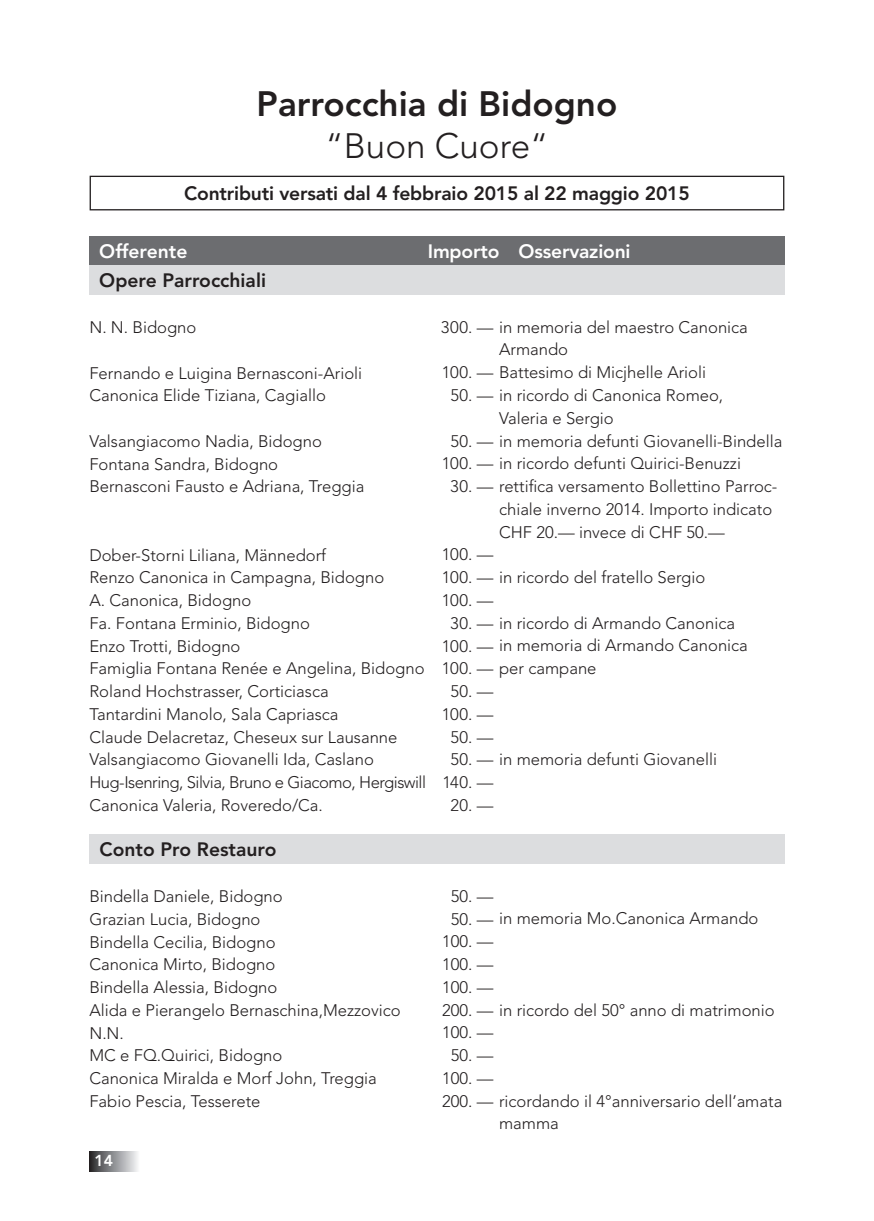
<style>
.page{position:relative;width:874px;height:1221px;background:#fff}
.page>*{position:absolute;margin:0;border:0;box-sizing:border-box;transform-origin:0 0}
.t1{font:800 35px "Avenir";color:#231f20}
.t2{font:300 35px "Avenir";color:#231f20}
.t3{font:800 19.25px "Avenir";letter-spacing:-.01em;color:#231f20}
.t4{font:800 19.25px "Avenir";letter-spacing:-.01em;color:#fff}
.t5{font:300 16.62px/22.8px "Avenir";color:#231f20}
.t6{font:800 15.75px "Avenir";color:#fff}
</style>
<div class="page">
<div style="left:89px;top:1151px;width:50px;height:20px;background:linear-gradient(to right,#29292c,#f2f3f6)"></div>
<div style="left:90px;top:833px;width:694px;height:30px;background:#dcdddf"></div>
<div style="left:89px;top:236px;width:695px;height:29px;background:#6c6d70"></div>
<div style="left:89px;top:265px;width:695px;height:30px;background:#dcdddf"></div>
<div style="left:90px;top:176px;width:694px;height:34px;border:1px solid #231f20"></div>
<h1 class="t1" style="left:256px;top:83px;width:362px">Parrocchia di Bidogno</h1>
<h1 class="t2" style="left:325px;top:125px;width:224px">“Buon Cuore“</h1>
<p class="t3" style="left:184px;top:181px;width:507px">Contributi versati dal 4 febbraio 2015 al 22 maggio 2015</p>
<p class="t4" style="left:99px;top:240px;width:90px">Offerente</p>
<p class="t4" style="left:427px;top:240px;width:204px">Importo Osservazioni</p>
<p class="t3" style="left:99px;top:269px;width:168px">Opere Parrocchiali</p>
<p class="t5" style="left:89px;top:316px;width:108px">N. N. Bidogno</p>
<p class="t5" style="left:89px;top:361px;width:274px">Fernando e Luigina Bernasconi-Arioli<br>Canonica Elide Tiziana, Cagiallo</p>
<p class="t5" style="left:89px;top:429px;width:276px">Valsangiacomo Nadia, Bidogno<br>Fontana Sandra, Bidogno<br>Bernasconi Fausto e Adriana, Treggia</p>
<p class="t5" style="left:89px;top:543px;width:338px">Dober-Storni Liliana, Männedorf<br>Renzo Canonica in Campagna, Bidogno<br>A. Canonica, Bidogno<br>Fa. Fontana Erminio, Bidogno<br>Enzo Trotti, Bidogno<br>Famiglia Fontana Renée e Angelina, Bidogno Roland Hochstrasser, Corticiasca<br>Tantardini Manolo, Sala Capriasca<br>Claude Delacretaz, Cheseux sur Lausanne Valsangiacomo Giovanelli Ida, Caslano Hug-Isenring, Silvia, Bruno e Giacomo, Hergiswill Canonica Valeria, Roveredo/Ca.</p>
<p class="t3" style="left:99px;top:838px;width:178px">Conto Pro Restauro</p>
<p class="t5" style="left:89px;top:884px;width:313px">Bindella Daniele, Bidogno<br>Grazian Lucia, Bidogno<br>Bindella Cecilia, Bidogno<br>Canonica Mirto, Bidogno<br>Bindella Alessia, Bidogno<br>Alida e Pierangelo Bernaschina,Mezzovico<br>N.N.<br>MC e FQ.Quirici, Bidogno<br>Canonica Miralda e Morf John, Treggia<br>Fabio Pescia, Tesserete</p>
<p class="t6" style="left:94px;top:1151px;width:20px">14</p>
<p class="t5" style="left:440px;top:315px;width:308px">300. — in memoria del maestro Canonica</p>
<p class="t5" style="left:441px;top:361px;width:266px">100. — Battesimo di Micjhelle Arioli</p>
<p class="t5" style="left:450px;top:384px;width:274px">50. — in ricordo di Canonica Romeo,</p>
<p class="t5" style="left:441px;top:429px;width:342px;text-indent:9px">50. — in memoria defunti Giovanelli-Bindella<br>100. — in ricordo defunti Quirici-Benuzzi</p>
<p class="t5" style="left:450px;top:475px;width:328px">30. — rettifica versamento Bollettino Parroc-</p>
<p class="t5" style="left:499px;top:338px;width:70px">Armando</p>
<p class="t5" style="left:499px;top:406px;width:116px">Valeria e Sergio</p>
<p class="t5" style="left:499px;top:497px;width:274px">chiale inverno 2014. Importo indicato<br>CHF 20.— invece di CHF 50.—</p>
<p class="t5" style="left:441px;top:543px;width:265px">100. —<br>100. — in ricordo del fratello Sergio<br>100. —</p>
<p class="t5" style="left:441px;top:611px;width:307px;text-indent:9px">30. — in ricordo di Armando Canonica<br>100. — in memoria di Armando Canonica<br>100. — per campane</p>
<p class="t5" style="left:441px;top:680px;width:53px;text-align:center">50. —<br>100. —</p>
<p class="t5" style="left:450px;top:725px;width:44px">50. —</p>
<p class="t5" style="left:442px;top:748px;width:276px;text-indent:8px">50. — in memoria defunti Giovanelli<br>140. —</p>
<p class="t5" style="left:450px;top:793px;width:44px">20. —</p>
<p class="t5" style="left:450px;top:884px;width:44px">50. —</p>
<p class="t5" style="left:442px;top:907px;width:334px;text-indent:9px">50. — in memoria Mo.Canonica Armando<br>100. —<br>100. —<br>100. —<br>200. — in ricordo del 50° anno di matrimonio<br>100. —</p>
<p class="t5" style="left:442px;top:1043px;width:341px;text-indent:9px">50. —<br>100. —<br>200. — ricordando il 4°anniversario dell’amata</p>
<p class="t5" style="left:499px;top:1112px;width:61px">mamma</p>
</div>
